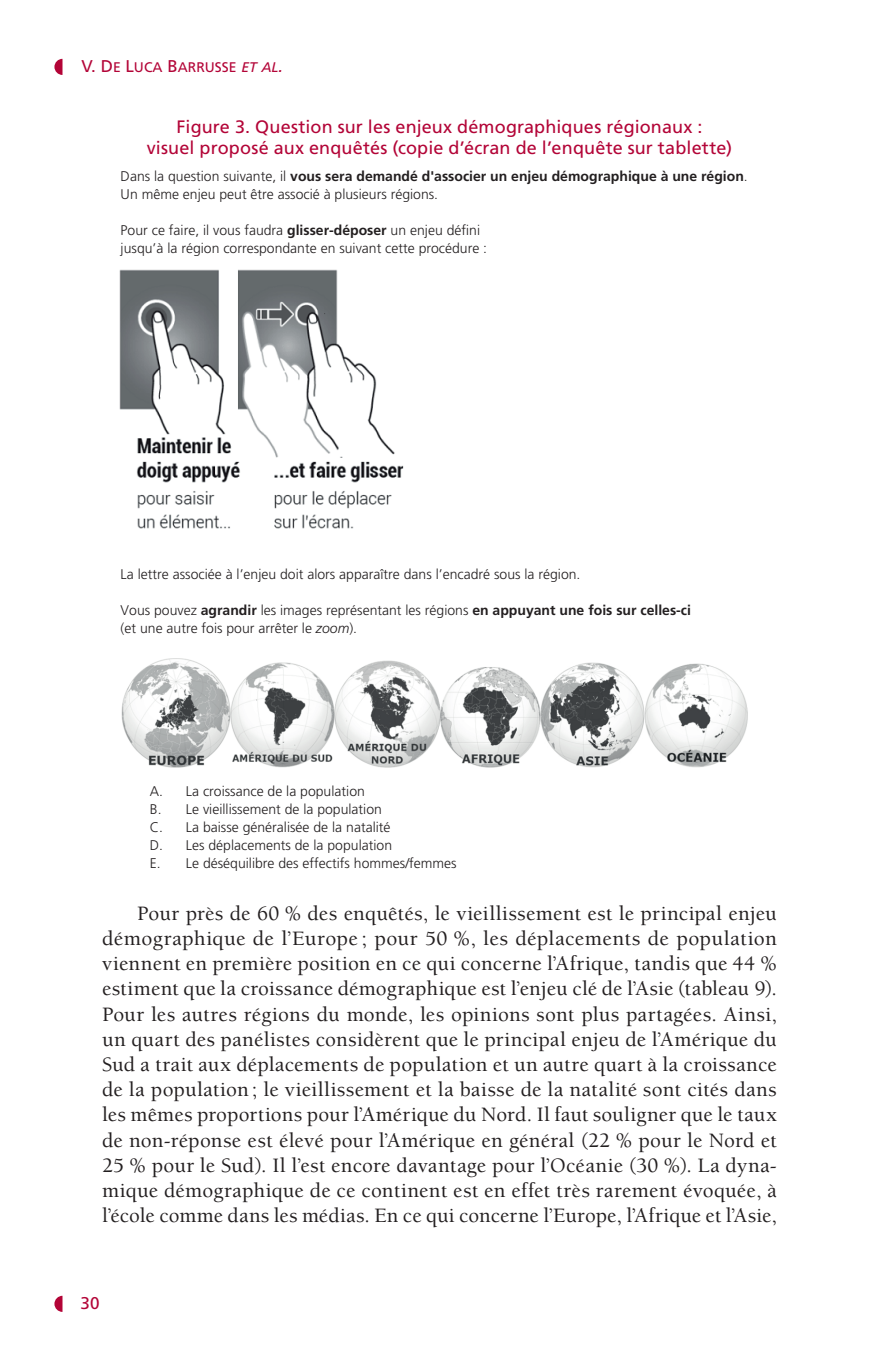
<style>
.page{position:relative;width:879px;height:1361px;background:#fff}
.page>*{position:absolute;margin:0;border:0;box-sizing:border-box;transform-origin:0 0}
.t1{font:500 21px/25.2px "Berkeley Std";letter-spacing:.01em;color:#231f20;text-align:justify}
.t2{font:18px/21.6px "Frutiger LT Std";letter-spacing:.01em;color:#b30437;text-align:center}
.t3{font:17px "Frutiger LT Std Roman SC820";color:#b30437}
.t4{font:300 14px/18px "Frutiger LT Std";color:#231f20}
.t5{font:14px "Frutiger LT Std Roman SC820";color:#b30437}
.s1{font-size:17px}
.s2{font-family:"Frutiger LT Std Italic SC820"}
.s3{font-family:"Frutiger LT Std Italic SC820";font-size:17px}
.s4{font-weight:700}
.s5{font-style:italic}
</style>
<div class="page">
<svg style="left:54px;top:59px;width:8px;height:16px"></svg>
<svg style="left:54px;top:1295px;width:8px;height:17px"></svg>
<img style="left:119px;top:269px;width:285px;height:260px">
<img style="left:121px;top:658px;width:627px;height:110px">
<p class="t5" style="left:81px;top:59px;width:203px"><span class="s1">V. D</span>E <span class="s1">L</span>UCA <span class="s1">B</span>ARRUSSE <span class="s2">et al</span><span class="s3">.</span></p>
<p class="t2" style="left:147px;top:116px;width:587px">Figure 3. Question sur les enjeux démographiques régionaux :<br>visuel proposé aux enquêtés (copie d’écran de l’enquête sur tablette)</p>
<p class="t4" style="left:121px;top:167px;width:629px">Dans la question suivante, il <span class="s4">vous sera demandé d'associer un enjeu démographique à une région</span>.<br>Un même enjeu peut être associé à plusieurs régions.</p>
<p class="t4" style="left:121px;top:221px;width:368px">Pour ce faire, il vous faudra <span class="s4">glisser-déposer</span> un enjeu défini jusqu’à la région correspondante en suivant cette procédure :</p>
<p class="t4" style="left:121px;top:566px;width:461px">La lettre associée à l’enjeu doit alors apparaître dans l’encadré sous la région.</p>
<p class="t4" style="left:121px;top:602px;width:572px">Vous pouvez <span class="s4">agrandir</span> les images représentant les régions <span class="s4">en appuyant une fois sur celles-ci </span>(et une autre fois pour arrêter le <span class="s5">zoom</span>).</p>
<p class="t4" style="left:150px;top:782px;width:308px">A. La croissance de la population<br>B. Le vieillissement de la population<br>C. La baisse généralisée de la natalité<br>D. Les déplacements de la population<br>E. Le déséquilibre des effectifs hommes/femmes</p>
<p class="t1" style="left:102px;top:901px;width:676px;text-indent:35px">Pour près de 60 % des enquêtés, le vieillissement est le principal enjeu démographique de l’Europe ; pour 50 %, les déplacements de population viennent en première position en ce qui concerne l’Afrique, tandis que 44 % estiment que la croissance démographique est l’enjeu clé de l’Asie (tableau 9).<br>Pour les autres régions du monde, les opinions sont plus partagées. Ainsi, un quart des panélistes considèrent que le principal enjeu de l’Amérique du Sud a trait aux déplacements de population et un autre quart à la croissance de la population ; le vieillissement et la baisse de la natalité sont cités dans les mêmes proportions pour l’Amérique du Nord. Il faut souligner que le taux de non-réponse est élevé pour l’Amérique en général (22 % pour le Nord et 25 % pour le Sud). Il l’est encore davantage pour l’Océanie (30 %). La dyna&shy;mique démographique de ce continent est en effet très rarement évoquée, à l’école comme dans les médias. En ce qui concerne l’Europe, l’Afrique et l’Asie,</p>
<p class="t3" style="left:81px;top:1292px;width:20px">30</p>
</div>
